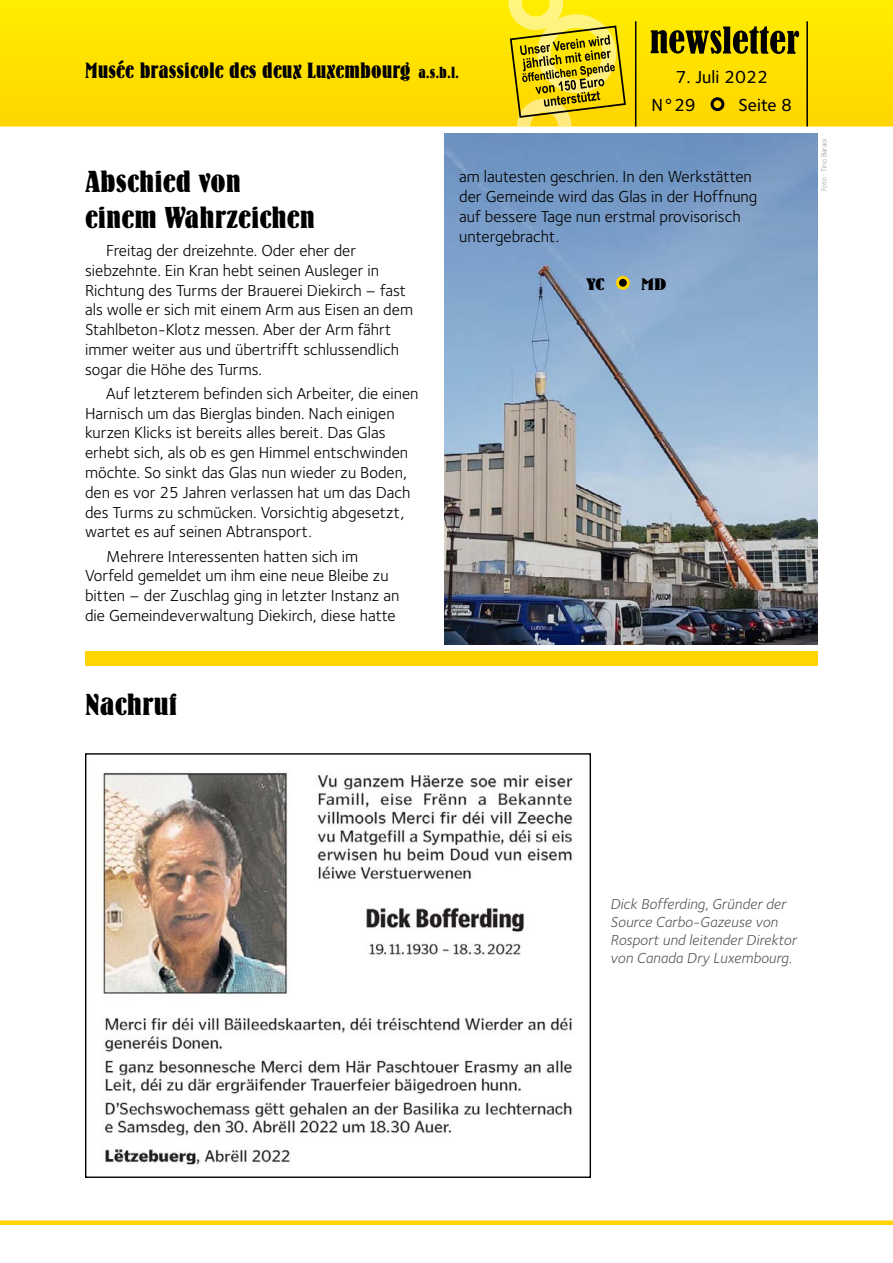
<style>
.page{position:relative;width:893px;height:1263px;background:#fff}
.page>*{position:absolute;margin:0;border:0;box-sizing:border-box;transform-origin:0 0}
.t1{font:30px/36px "Bernhard Bold Condensed BT";color:#000;scale:1.15 1}
.t2{font:21.75px "Bernhard Bold Condensed BT";color:#000;scale:1.1 1}
.t3{font:18px/28.5px "Foundry Sterling Medium CE";color:#000}
.t4{font:16.5px/19.8px "Foundry Sterling Book CE";color:#000}
.t5{font:16.5px "Bernhard Bold Condensed BT";color:#000;scale:1.5 1}
.t6{font:15px/18px "Foundry Sterling Book Italic CE";color:#58585a}
.t7{font:7.5px "Foundry Sterling Book CE";color:#9c9e9f}
.s1{font-size:15.75px;color:#ffd400}
</style>
<div class="page">
<svg style="left:0;top:0;width:893px;height:126px;background:#fee000"></svg>
<svg style="left:651px;top:26px;width:148px;height:28px;background:#7d7000"></svg>
<div style="left:712px;top:99px;width:11px;height:11px;background:#ffd400;border-radius:50%"></div>
<div style="left:711px;top:97px;width:13px;height:14px;border:3px solid #000;border-radius:50%"></div>
<div style="left:0;top:1220px;width:893px;height:5px;background:#ffd400"></div>
<hr style="left:806px;top:21px;width:2px;height:105px;background:#000">
<svg style="left:508px;top:0;width:129px;height:126px;background:#dbc41e"></svg>
<img style="left:444px;top:134px;width:373px;height:510px">
<img style="left:103px;top:772px;width:470px;height:393px">
<div style="left:85px;top:651px;width:732px;height:14px;background:#ffd400"></div>
<div style="left:617px;top:277px;width:11px;height:11px;background:#000;border-radius:50%"></div>
<div style="left:616px;top:276px;width:14px;height:14px;border:3px solid #ffd400;border-radius:50%"></div>
<h2 class="t2" style="left:85px;top:58px;width:342px">Musée brassicole des deux Luxembourg <span class="s1">a.s.b.l.</span></h2>
<p class="t3" style="left:651px;top:63px;width:118px;text-indent:24px">7. Juli 2022<br>N°29</p>
<p class="t3" style="left:738px;top:91px;width:55px">Seite 8</p>
<h1 class="t1" style="left:85px;top:163px;width:202px">Abschied von einem Wahrzeichen</h1>
<p class="t4" style="left:85px;top:241px;width:329px;text-indent:21px">Freitag der dreizehnte. Oder eher der siebzehnte. Ein Kran hebt seinen Ausleger in Richtung des Turms der Brauerei Diekirch – fast als wolle er sich mit einem Arm aus Eisen an dem Stahlbeton-Klotz messen. Aber der Arm fährt immer weiter aus und übertrifft schlussendlich sogar die Höhe des Turms.</p>
<p class="t4" style="left:85px;top:384px;width:335px;text-indent:21px">Auf letzterem befinden sich Arbeiter, die einen Harnisch um das Bierglas binden. Nach einigen kurzen Klicks ist bereits alles bereit. Das Glas erhebt sich, als ob es gen Himmel entschwinden möchte. So sinkt das Glas nun wieder zu Boden, den es vor 25 Jahren verlassen hat um das Dach des Turms zu schmücken. Vorsichtig abgesetzt, wartet es auf seinen Abtransport.</p>
<p class="t4" style="left:85px;top:546px;width:316px;text-indent:21px">Mehrere Interessenten hatten sich im Vorfeld gemeldet um ihm eine neue Bleibe zu bitten – der Zuschlag ging in letzter Instanz an die Gemeindeverwaltung Diekirch, diese hatte</p>
<h1 class="t1" style="left:85px;top:686px;width:82px">Nachruf</h1>
<p class="t4" style="left:459px;top:167px;width:300px">am lautesten geschrien. In den Werkstätten der Gemeinde wird das Glas in der Hoffnung auf bessere Tage nun erstmal provisorisch untergebracht.</p>
<p class="t5" style="left:587px;top:274px;width:13px">YC</p>
<p class="t5" style="left:641px;top:274px;width:19px">MD</p>
<p class="t7" style="left:820px;top:191px;width:54px;rotate:-90deg">Foto : Tino Baraoi</p>
<p class="t6" style="left:610px;top:895px;width:188px">Dick Bofferding, Gründer der<br>Source Carbo-Gazeuse von<br>Rosport und leitender Direktor von Canada Dry Luxembourg.</p>
</div>
